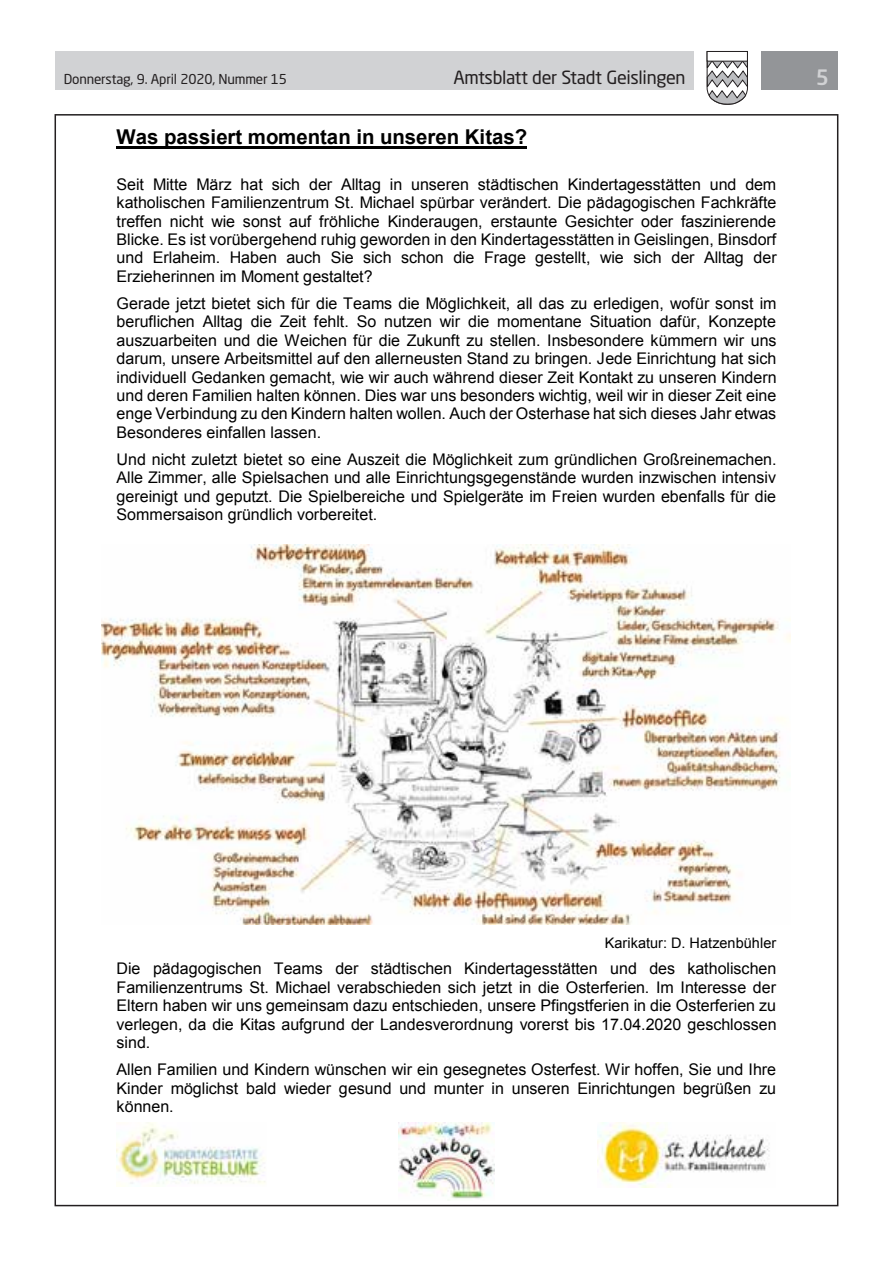
<style>
.page{position:relative;width:893px;height:1263px;background:#fff}
.page>*{position:absolute;margin:0;border:0;box-sizing:border-box;transform-origin:0 0}
.t1{font:500 21px "Neo Sans Std";color:#d1d2d4}
.t2{font:700 20.4px "Arial";color:#000}
.t3{font:18px "Neo Sans Std";letter-spacing:-.02em;color:#231f20}
.t4{font:16.05px/18.5px "Arial";color:#000;text-align:justify}
.t5{font:14.55px "Arial";color:#000}
.t6{font:13.5px "Neo Sans Std";letter-spacing:-.015em;color:#231f20}
</style>
<div class="page">
<div style="left:55px;top:51px;width:639px;height:38px;background:#d1d2d4"></div>
<div style="left:761px;top:51px;width:77px;height:38px;background:#939598"></div>
<svg style="left:706px;top:51px;width:42px;height:54px"></svg>
<div style="left:707px;top:51px;width:41px;height:10px;background:#fff;border:1px solid #231f20"></div>
<img style="left:117px;top:1122px;width:148px;height:62px">
<img style="left:398px;top:1123px;width:96px;height:76px">
<img style="left:597px;top:1123px;width:173px;height:64px">
<hr style="left:117px;top:146px;width:410px;height:2px;background:#000">
<img style="left:102px;top:545px;width:689px;height:379px">
<p class="t6" style="left:64px;top:71px;width:225px">Donnerstag, 9. April 2020, Nummer 15</p>
<p class="t3" style="left:453px;top:66px;width:234px">Amtsblatt der Stadt Geislingen</p>
<h1 class="t1" style="left:816px;top:64px;width:15px">5</h1>
<p class="t2" style="left:117px;top:123px;width:412px">Was passiert momentan in unseren Kitas?</p>
<p class="t4" style="left:117px;top:175px;width:662px">Seit Mitte März hat sich der Alltag in unseren städtischen Kindertagesstätten und dem katholischen Familienzentrum St. Michael spürbar verändert. Die pädagogischen Fachkräfte treffen nicht wie sonst auf fröhliche Kinderaugen, erstaunte Gesichter oder faszinierende Blicke. Es ist vorübergehend ruhig geworden in den Kindertagesstätten in Geislingen, Binsdorf und Erlaheim. Haben auch Sie sich schon die Frage gestellt, wie sich der Alltag der Erzieherinnen im Moment gestaltet?</p>
<p class="t4" style="left:117px;top:294px;width:662px">Gerade jetzt bietet sich für die Teams die Möglichkeit, all das zu erledigen, wofür sonst im beruflichen Alltag die Zeit fehlt. So nutzen wir die momentane Situation dafür, Konzepte auszuarbeiten und die Weichen für die Zukunft zu stellen. Insbesondere kümmern wir uns darum, unsere Arbeitsmittel auf den allerneusten Stand zu bringen. Jede Einrichtung hat sich individuell Gedanken gemacht, wie wir auch während dieser Zeit Kontakt zu unseren Kindern und deren Familien halten können. Dies war uns besonders wichtig, weil wir in dieser Zeit eine enge Verbindung zu den Kindern halten wollen. Auch der Osterhase hat sich dieses Jahr etwas Besonderes einfallen lassen.</p>
<p class="t4" style="left:117px;top:450px;width:662px">Und nicht zuletzt bietet so eine Auszeit die Möglichkeit zum gründlichen Großreinemachen.<br>Alle Zimmer, alle Spielsachen und alle Einrichtungsgegenstände wurden inzwischen intensiv gereinigt und geputzt. Die Spielbereiche und Spielgeräte im Freien wurden ebenfalls für die Sommersaison gründlich vorbereitet.</p>
<p class="t5" style="left:605px;top:933px;width:173px">Karikatur: D. Hatzenbühler</p>
<p class="t4" style="left:117px;top:960px;width:661px">Die pädagogischen Teams der städtischen Kindertagesstätten und des katholischen Familienzentrums St. Michael verabschieden sich jetzt in die Osterferien. Im Interesse der Eltern haben wir uns gemeinsam dazu entschieden, unsere Pfingstferien in die Osterferien zu verlegen, da die Kitas aufgrund der Landesverordnung vorerst bis 17.04.2020 geschlossen sind.</p>
<p class="t4" style="left:117px;top:1061px;width:661px">Allen Familien und Kindern wünschen wir ein gesegnetes Osterfest. Wir hoffen, Sie und Ihre Kinder möglichst bald wieder gesund und munter in unseren Einrichtungen begrüßen zu können.</p>
</div>
